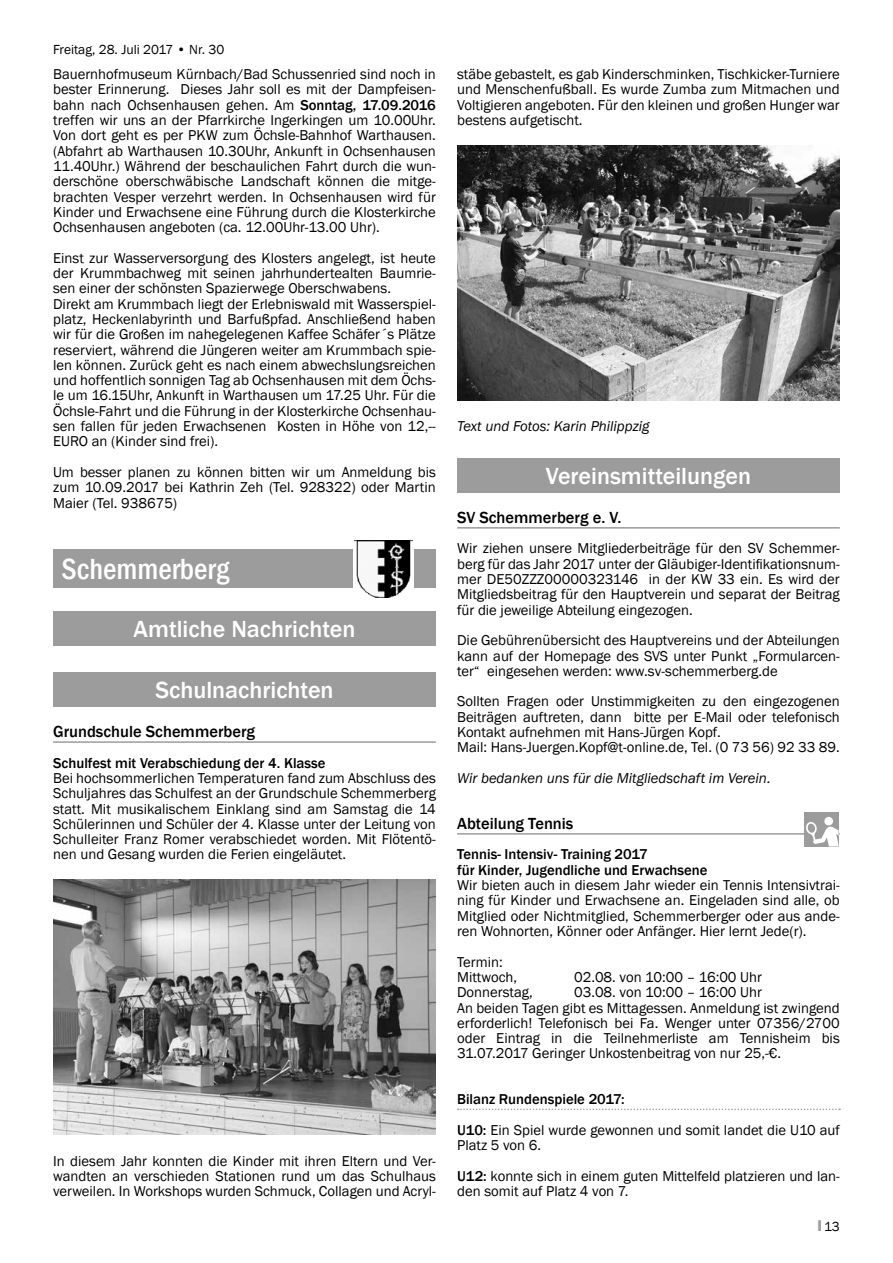
<style>
.page{position:relative;width:893px;height:1263px;background:#fff}
.page>*{position:absolute;margin:0;border:0;box-sizing:border-box;transform-origin:0 0}
.t1{font:500 condensed 30px "Franklin Gothic";color:#fff}
.t2{font:500 24px "Franklin Gothic";color:#fff}
.t3{font:500 16.5px "Franklin Gothic";color:#000}
.t4{font:14.7px/15.3px "Franklin Gothic";color:#000;text-align:justify}
.t5{font:500 14.7px/15.3px "Franklin Gothic";color:#000}
.t6{font:italic 14.7px "Franklin Gothic";color:#000}
.t7{font:13.5px "Franklin Gothic";color:#000}
.s1{font-weight:500}
.s2{font-family:"Impact";color:#9c9c9d}
</style>
<div class="page">
<hr style="left:457px;top:527px;width:383px;height:2px;background:#9c9c9d">
<hr style="left:457px;top:833px;width:383px;height:2px;background:#9c9c9d">
<svg style="left:458px;top:1108px;width:382px;height:2px"></svg>
<img style="left:457px;top:145px;width:383px;height:255px">
<div style="left:457px;top:458px;width:383px;height:34px;background:#9c9c9d"></div>
<div style="left:804px;top:812px;width:35px;height:34px;background:#9c9c9d"></div>
<svg style="left:806px;top:817px;width:33px;height:29px"></svg>
<hr style="left:53px;top:741px;width:383px;height:2px;background:#9c9c9d">
<div style="left:53px;top:550px;width:383px;height:38px;background:#9c9c9d"></div>
<div style="left:354px;top:537px;width:60px;height:62px;background:#fff"></div>
<img style="left:355px;top:540px;width:57px;height:58px">
<div style="left:53px;top:611px;width:383px;height:34px;background:#9c9c9d"></div>
<div style="left:53px;top:672px;width:383px;height:34px;background:#9c9c9d"></div>
<img style="left:53px;top:880px;width:383px;height:255px">
<p class="t7" style="left:53px;top:41px;width:173px">Freitag, 28. Juli 2017 • Nr. 30</p>
<p class="t4" style="left:53px;top:67px;width:384px">Bauernhofmuseum Kürnbach/Bad Schussenried sind noch in bester Erinnerung. Dieses Jahr soll es mit der Dampfeisen&shy;bahn nach Ochsenhausen gehen. Am <span class="s1">Sonntag, 17.09.2016 </span>treffen wir uns an der Pfarrkirche Ingerkingen um 10.00Uhr.<br>Von dort geht es per PKW zum Öchsle-Bahnhof Warthausen. (Abfahrt ab Warthausen 10.30Uhr, Ankunft in Ochsenhausen 11.40Uhr.) Während der beschaulichen Fahrt durch die wun&shy;derschöne oberschwäbische Landschaft können die mitge&shy;brachten Vesper verzehrt werden. In Ochsenhausen wird für Kinder und Erwachsene eine Führung durch die Klosterkirche Ochsenhausen angeboten (ca. 12.00Uhr-13.00 Uhr).</p>
<p class="t4" style="left:53px;top:250px;width:384px;text-align:left">Einst zur Wasserversorgung des Klosters angelegt, ist heute der Krummbachweg mit seinen jahrhundertealten Baumrie&shy;sen einer der schönsten Spazierwege Oberschwabens.<br>Direkt am Krummbach liegt der Erlebniswald mit Wasserspiel&shy;platz, Heckenlabyrinth und Barfußpfad. Anschließend haben wir für die Großen im nahegelegenen Kaffee Schäfer´s Plätze reserviert, während die Jüngeren weiter am Krummbach spie&shy;len können. Zurück geht es nach einem abwechslungsreichen und hoffentlich sonnigen Tag ab Ochsenhausen mit dem Öchs&shy;le um 16.15Uhr, Ankunft in Warthausen um 17.25 Uhr. Für die Öchsle-Fahrt und die Führung in der Klosterkirche Ochsenhau&shy;sen fallen für jeden Erwachsenen Kosten in Höhe von 12,-- EURO an (Kinder sind frei).</p>
<p class="t4" style="left:53px;top:465px;width:384px">Um besser planen zu können bitten wir um Anmeldung bis zum 10.09.2017 bei Kathrin Zeh (Tel. 928322) oder Martin Maier (Tel. 938675)</p>
<h1 class="t1" style="left:62px;top:550px;width:169px">Schemmerberg</h1>
<h2 class="t2" style="left:134px;top:614px;width:223px">Amtliche Nachrichten</h2>
<h2 class="t2" style="left:155px;top:675px;width:180px">Schulnachrichten</h2>
<p class="t3" style="left:53px;top:721px;width:203px">Grundschule Schemmerberg</p>
<p class="t5" style="left:53px;top:755px;width:274px">Schulfest mit Verabschiedung der 4. Klasse</p>
<p class="t4" style="left:53px;top:771px;width:384px">Bei hochsommerlichen Temperaturen fand zum Abschluss des Schuljahres das Schulfest an der Grundschule Schemmerberg statt. Mit musikalischem Einklang sind am Samstag die 14<br>Schülerinnen und Schüler der 4. Klasse unter der Leitung von Schulleiter Franz Romer verabschiedet worden. Mit Flötentö&shy;nen und Gesang wurden die Ferien eingeläutet.</p>
<p class="t4" style="left:53px;top:1153px;width:384px">In diesem Jahr konnten die Kinder mit ihren Eltern und Ver&shy;wandten an verschieden Stationen rund um das Schulhaus verweilen. In Workshops wurden Schmuck, Collagen und Acryl-</p>
<p class="t4" style="left:457px;top:67px;width:384px">stäbe gebastelt, es gab Kinderschminken, Tischkicker-Turniere und Menschenfußball. Es wurde Zumba zum Mitmachen und Voltigieren angeboten. Für den kleinen und großen Hunger war bestens aufgetischt.</p>
<p class="t6" style="left:457px;top:417px;width:194px">Text und Fotos: Karin Philippzig</p>
<h2 class="t2" style="left:546px;top:461px;width:207px">Vereinsmitteilungen</h2>
<p class="t3" style="left:457px;top:507px;width:166px">SV Schemmerberg e. V.</p>
<p class="t4" style="left:457px;top:541px;width:384px">Wir ziehen unsere Mitgliederbeiträge für den SV Schemmer&shy;berg für das Jahr 2017 unter der Gläubiger-Identifikationsnum&shy;mer DE50ZZZ00000323146 in der KW 33 ein. Es wird der Mitgliedsbeitrag für den Hauptverein und separat der Beitrag für die jeweilige Abteilung eingezogen.</p>
<p class="t4" style="left:457px;top:633px;width:384px">Die Gebührenübersicht des Hauptvereins und der Abteilungen kann auf der Homepage des SVS unter Punkt „Formularcen&shy;ter“ eingesehen werden: www.sv-schemmerberg.de</p>
<p class="t4" style="left:457px;top:694px;width:384px;text-align:left">Sollten Fragen oder Unstimmigkeiten zu den eingezogenen Beiträgen auftreten, dann bitte per E-Mail oder telefonisch Kontakt aufnehmen mit Hans-Jürgen Kopf.<br>Mail: Hans-Juergen.Kopf@t-online.de, Tel. (0 73 56) 92 33 89.</p>
<p class="t6" style="left:457px;top:769px;width:315px">Wir bedanken uns für die Mitgliedschaft im Verein.</p>
<p class="t3" style="left:457px;top:813px;width:118px">Abteilung Tennis</p>
<p class="t5" style="left:457px;top:847px;width:252px">Tennis- Intensiv- Training 2017<br>für Kinder, Jugendliche und Erwachsene</p>
<p class="t4" style="left:457px;top:878px;width:384px">Wir bieten auch in diesem Jahr wieder ein Tennis Intensivtrai&shy;ning für Kinder und Erwachsene an. Eingeladen sind alle, ob Mitglied oder Nichtmitglied, Schemmerberger oder aus ande&shy;ren Wohnorten, Könner oder Anfänger. Hier lernt Jede(r).</p>
<p class="t4" style="left:457px;top:954px;width:62px">Termin:<br>Mittwoch,</p>
<p class="t4" style="left:574px;top:970px;width:189px">02.08. von 10:00 – 16:00 Uhr</p>
<p class="t4" style="left:457px;top:985px;width:384px;text-align:left;text-indent:117px">03.08. von 10:00 – 16:00 Uhr<br>An beiden Tagen gibt es Mittagessen. Anmeldung ist zwingend erforderlich! Telefonisch bei Fa. Wenger unter 07356/2700 oder Eintrag in die Teilnehmerliste am Tennisheim bis 31.07.2017 Geringer Unkostenbeitrag von nur 25,-€.</p>
<p class="t4" style="left:457px;top:1084px;width:384px;line-height:30.6px"><span class="s1">Bilanz Rundenspiele 2017:<br>U10:</span> Ein Spiel wurde gewonnen und somit landet die U10 auf</p>
<p class="t4" style="left:457px;top:1130px;width:384px;line-height:30.6px">Platz 5 von 6.<br><span class="s1">U12:</span> konnte sich in einem guten Mittelfeld platzieren und lan-</p>
<p class="t4" style="left:457px;top:1184px;width:173px">den somit auf Platz 4 von 7.</p>
<p class="t4" style="left:457px;top:985px;width:77px">Donnerstag,</p>
<p class="t7" style="left:818px;top:1218px;width:23px"><span class="s2">I</span> 13</p>
</div>
